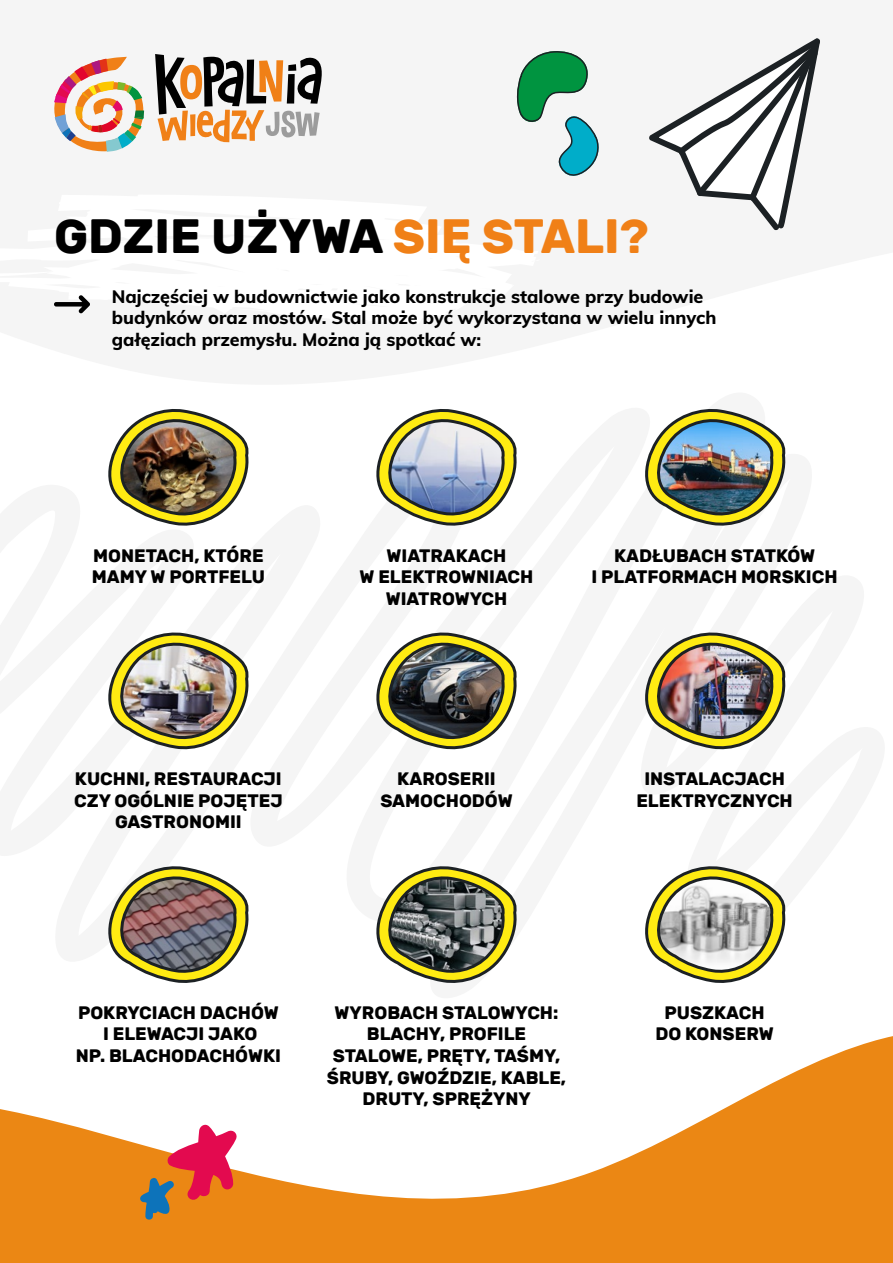
<style>
.page{position:relative;width:893px;height:1263px;background:#fff}
.page>*{position:absolute;margin:0;border:0;box-sizing:border-box;transform-origin:0 0}
.t1{font:700 48px "Rubik";color:#000}
.t2{font:700 18px/21.6px "Rubik";color:#000;text-align:center}
.t3{font:800 18px/21.6px "Muli";color:#000}
.s1{color:#f08017}
</style>
<div class="page">
<svg style="left:54px;top:57px;width:91px;height:95px"></svg>
<svg style="left:155px;top:54px;width:167px;height:88px"></svg>
<svg style="left:54px;top:295px;width:36px;height:18px"></svg>
<svg style="left:0;top:1036px;width:893px;height:227px;fill:#eb8714"></svg>
<svg style="left:516px;top:51px;width:83px;height:125px"></svg>
<img style="left:108px;top:409px;width:141px;height:117px">
<img style="left:108px;top:632px;width:141px;height:118px">
<svg style="left:108px;top:866px;width:141px;height:117px"></svg>
<svg style="left:376px;top:409px;width:141px;height:117px"></svg>
<svg style="left:376px;top:632px;width:141px;height:118px"></svg>
<svg style="left:376px;top:866px;width:141px;height:117px"></svg>
<img style="left:645px;top:408px;width:140px;height:118px">
<img style="left:645px;top:632px;width:140px;height:118px">
<svg style="left:645px;top:866px;width:140px;height:117px"></svg>
<svg style="left:649px;top:38px;width:171px;height:192px"></svg>
<svg style="left:140px;top:1122px;width:98px;height:99px"></svg>
<h1 class="t1" style="left:54px;top:208px;width:596px">GDZIE UŻYWA <span class="s1">SIĘ STALI?</span></h1>
<p class="t3" style="left:112px;top:284px;width:606px">Najczęściej w budownictwie jako konstrukcje stalowe przy budowie budynków oraz mostów. Stal może być wykorzystana w wielu innych gałęziach przemysłu. Można ją spotkać w:</p>
<p class="t2" style="left:92px;top:544px;width:175px;text-align:left">MONETACH, KTÓRE<br>MAMY W PORTFELU</p>
<p class="t2" style="left:74px;top:768px;width:210px">KUCHNI, RESTAURACJI<br>CZY OGÓLNIE POJĘTEJ<br>GASTRONOMII</p>
<p class="t2" style="left:360px;top:544px;width:175px">WIATRAKACH<br>W ELEKTROWNIACH<br>WIATROWYCH</p>
<p class="t2" style="left:592px;top:544px;width:247px">KADŁUBACH STATKÓW<br>I PLATFORMACH MORSKICH</p>
<p class="t2" style="left:380px;top:768px;width:134px">KAROSERII<br>SAMOCHODÓW</p>
<p class="t2" style="left:636px;top:768px;width:158px">INSTALACJACH<br>ELEKTRYCZNYCH</p>
<p class="t2" style="left:76px;top:1002px;width:207px">POKRYCIACH DACHÓW<br>I ELEWACJI JAKO<br>NP. BLACHODACHÓWKI</p>
<p class="t2" style="left:327px;top:1002px;width:241px">WYROBACH STALOWYCH:<br>BLACHY, PROFILE<br>STALOWE, PRĘTY, TAŚMY,<br>ŚRUBY, GWOŹDZIE, KABLE,<br>DRUTY, SPRĘŻYNY</p>
<p class="t2" style="left:655px;top:1002px;width:120px">PUSZKACH<br>DO KONSERW</p>
</div>
